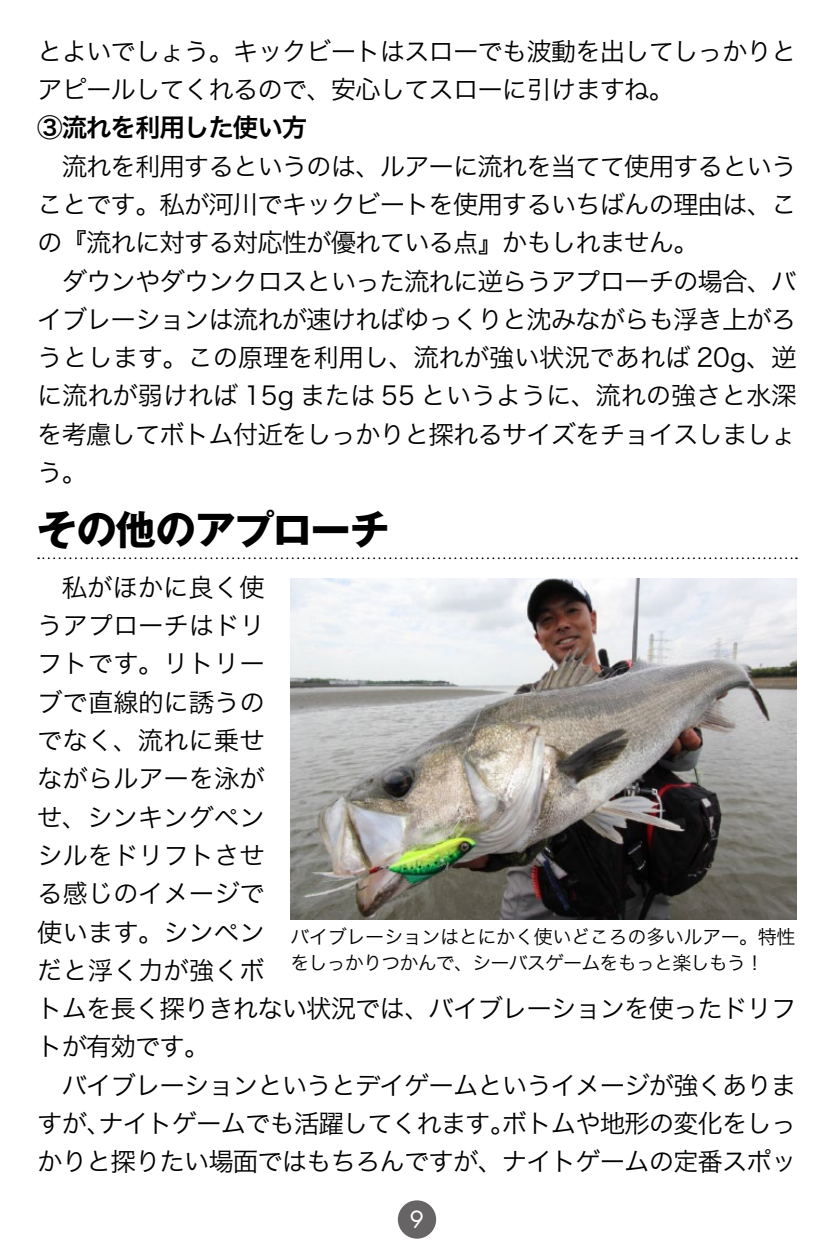
<style>
.page{position:relative;width:834px;height:1251px;background:#fff}
.page>*{position:absolute;margin:0;border:0;box-sizing:border-box;transform-origin:0 0}
.t1{font:700 40.5px "Gothic MB101 Pro";letter-spacing:-.025em;color:#000}
.t2{font:25.5px/38.4px "Hira Kaku Pro W3";letter-spacing:-.04em;color:#000;text-align:justify}
.t3{font:25.5px/38.4px "Hira Kaku Pro W3";letter-spacing:-.01em;color:#000}
.t4{font:25.5px "Hira Kaku Pro W6";letter-spacing:-.04em;color:#000}
.t5{font:23.1px "Futura";color:#fff}
.t6{font:19.2px/25.5px "Hira Kaku Pro W3";letter-spacing:-.025em;color:#000}
</style>
<div class="page">
<div style="left:398px;top:1199px;width:38px;height:39px;background:#666464;border-radius:50%"></div>
<svg style="left:38px;top:557px;width:758px;height:2px"></svg>
<img style="left:290px;top:578px;width:506px;height:340px">
<p class="t2" style="left:37px;top:30px;width:760px">とよいでしょう。キックビートはスローでも波動を出してしっかりとアピールしてくれるので、安心してスローに引けますね。</p>
<p class="t4" style="left:37px;top:105px;width:271px">③流れを利用した使い方</p>
<p class="t2" style="left:37px;top:145px;width:760px;text-indent:24px">流れを利用するというのは、ルアーに流れを当てて使用するということです。私が河川でキックビートを使用するいちばんの理由は、この『流れに対する対応性が優れている点』かもしれません。</p>
<p class="t2" style="left:37px;top:260px;width:761px;text-indent:24px">ダウンやダウンクロスといった流れに逆らうアプローチの場合、バイブレーションは流れが速ければゆっくりと沈みながらも浮き上がろうとします。この原理を利用し、流れが強い状況であれば 20g、逆に流れが弱ければ 15g または 55 というように、流れの強さと水深を考慮してボトム付近をしっかりと探れるサイズをチョイスしましょう。</p>
<h1 class="t1" style="left:37px;top:496px;width:354px">その他のアプローチ</h1>
<p class="t3" style="left:37px;top:566px;width:760px;text-indent:24px">私がほかに良く使<br>うアプローチはドリ<br>フトです。リトリー<br>ブで直線的に誘うの<br>でなく、流れに乗せ<br>ながらルアーを泳が<br>せ、シンキングペン<br>シルをドリフトさせ<br>る感じのイメージで<br>使います。シンペン<br>だと浮く力が強くボ<br>トムを長く探りきれない状況では、バイブレーションを使ったドリフトが有効です。</p>
<p class="t2" style="left:37px;top:1063px;width:760px;text-indent:24px">バイブレーションというとデイゲームというイメージが強くありますが、ナイトゲームでも活躍してくれます。ボトムや地形の変化をしっかりと探りたい場面ではもちろんですが、ナイトゲームの定番スポッ</p>
<p class="t6" style="left:290px;top:922px;width:506px">バイブレーションはとにかく使いどころの多いルアー。特性をしっかりつかんで、シーバスゲームをもっと楽しもう！</p>
<p class="t5" style="left:410px;top:1203px;width:16px">9</p>
</div>
